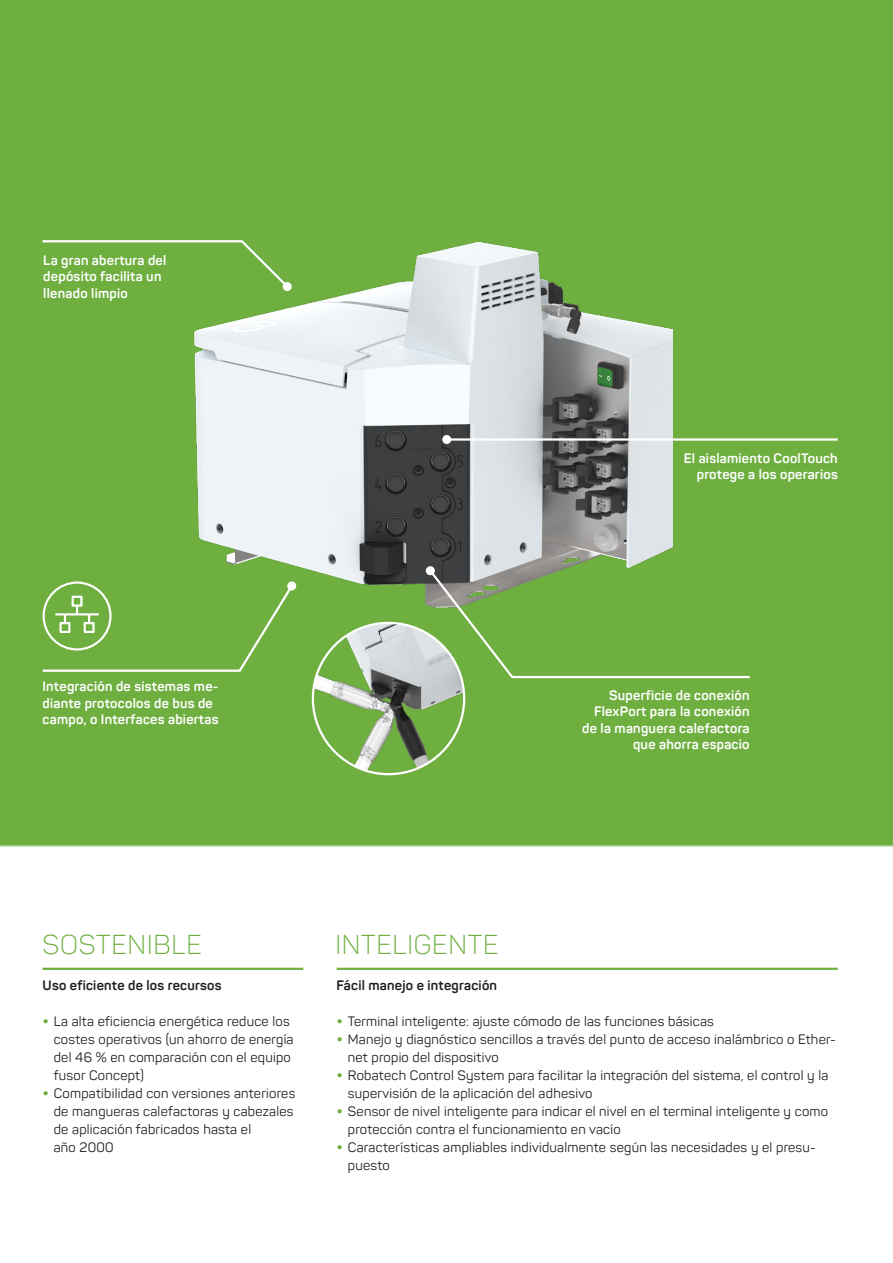
<style>
.page{position:relative;width:893px;height:1263px;background:#fff}
.page>*{position:absolute;margin:0;border:0;box-sizing:border-box;transform-origin:0 0}
.haupttitel_rueckseite{font:300 27px "Panton";letter-spacing:.03em;color:#6eaf40}
.Vorteile{font:13.5px/18px "Panton";letter-spacing:.02em;color:#231f20}
.fliesstext{font:700 13.5px/16.5px "Panton";letter-spacing:.02em;color:#fff}
.Vorteile-2{font:700 13.5px "Panton";letter-spacing:.02em;color:#231f20}
.s1{font-weight:700;font-size:18px;color:#6eaf40}
</style>
<div class="page">
<div style="left:0;top:0;width:893px;height:846px;background:#6eaf40"></div>
<img style="left:179px;top:208px;width:494px;height:436px">
<img style="left:313px;top:623px;width:151px;height:151px;border-radius:76px">
<svg style="left:427px;top:567px;width:325px;height:112px;background:#76ae4f"></svg>
<div style="left:426px;top:566px;width:9px;height:9px;background:#fff;border-radius:50%"></div>
<div style="left:40px;top:239px;width:250px;height:51px;background:#6eaf40"></div>
<div style="left:283px;top:282px;width:9px;height:9px;background:#fff;border-radius:50%"></div>
<hr style="left:447px;top:438px;width:391px;height:3px;background:#fff">
<div style="left:442px;top:435px;width:9px;height:9px;background:#fff;border-radius:50%"></div>
<svg style="left:40px;top:581px;width:255px;height:92px;background:#77b44c"></svg>
<hr style="left:43px;top:968px;width:260px;height:2px;background:#6eaf40">
<hr style="left:337px;top:968px;width:501px;height:2px;background:#6eaf40">
<p class="fliesstext" style="left:43px;top:252px;width:125px">La gran abertura del depósito facilita un llenado limpio</p>
<p class="fliesstext" style="left:43px;top:678px;width:177px">Integración de sistemas me&shy;diante protocolos de bus de campo, o Interfaces abiertas</p>
<p class="fliesstext" style="left:684px;top:450px;width:155px;text-align:right">El aislamiento CoolTouch protege a los operarios</p>
<p class="fliesstext" style="left:582px;top:687px;width:169px;text-align:right">Superficie de conexión<br>FlexPort para la conexión de la manguera calefactora que ahorra espacio</p>
<p class="haupttitel_rueckseite" style="left:43px;top:928px;width:161px">SOSTENIBLE</p>
<p class="haupttitel_rueckseite" style="left:335px;top:928px;width:165px">INTELIGENTE</p>
<p class="Vorteile-2" style="left:337px;top:977px;width:162px">Fácil manejo e integración</p>
<p class="Vorteile" style="left:337px;top:1012px;width:379px"><span class="s1">•</span> Terminal inteligente: ajuste cómodo de las funciones básicas</p>
<p class="Vorteile" style="left:348px;top:1030px;width:489px;text-indent:-11px"><span class="s1">•</span> Manejo y diagnóstico sencillos a través del punto de acceso inalámbrico o Ether&shy;net propio del dispositivo</p>
<p class="Vorteile" style="left:348px;top:1066px;width:482px;text-indent:-11px"><span class="s1">•</span> Robatech Control System para facilitar la integración del sistema, el control y la supervisión de la aplicación del adhesivo</p>
<p class="Vorteile" style="left:348px;top:1102px;width:482px;text-indent:-11px"><span class="s1">•</span> Sensor de nivel inteligente para indicar el nivel en el terminal inteligente y como protección contra el funcionamiento en vacío</p>
<p class="Vorteile" style="left:348px;top:1138px;width:470px;text-indent:-11px"><span class="s1">•</span> Características ampliables individualmente según las necesidades y el presu&shy;puesto</p>
<p class="Vorteile-2" style="left:43px;top:977px;width:181px">Uso eficiente de los recursos</p>
<p class="Vorteile" style="left:54px;top:1012px;width:241px;text-indent:-11px"><span class="s1">•</span> La alta eficiencia energética reduce los costes operativos (un ahorro de energía del 46 % en comparación con el equipo fusor Concept)</p>
<p class="Vorteile" style="left:54px;top:1084px;width:243px;text-indent:-11px"><span class="s1">•</span> Compatibilidad con versiones anteriores de mangueras calefactoras y cabezales de aplicación fabricados hasta el<br>año 2000</p>
</div>
